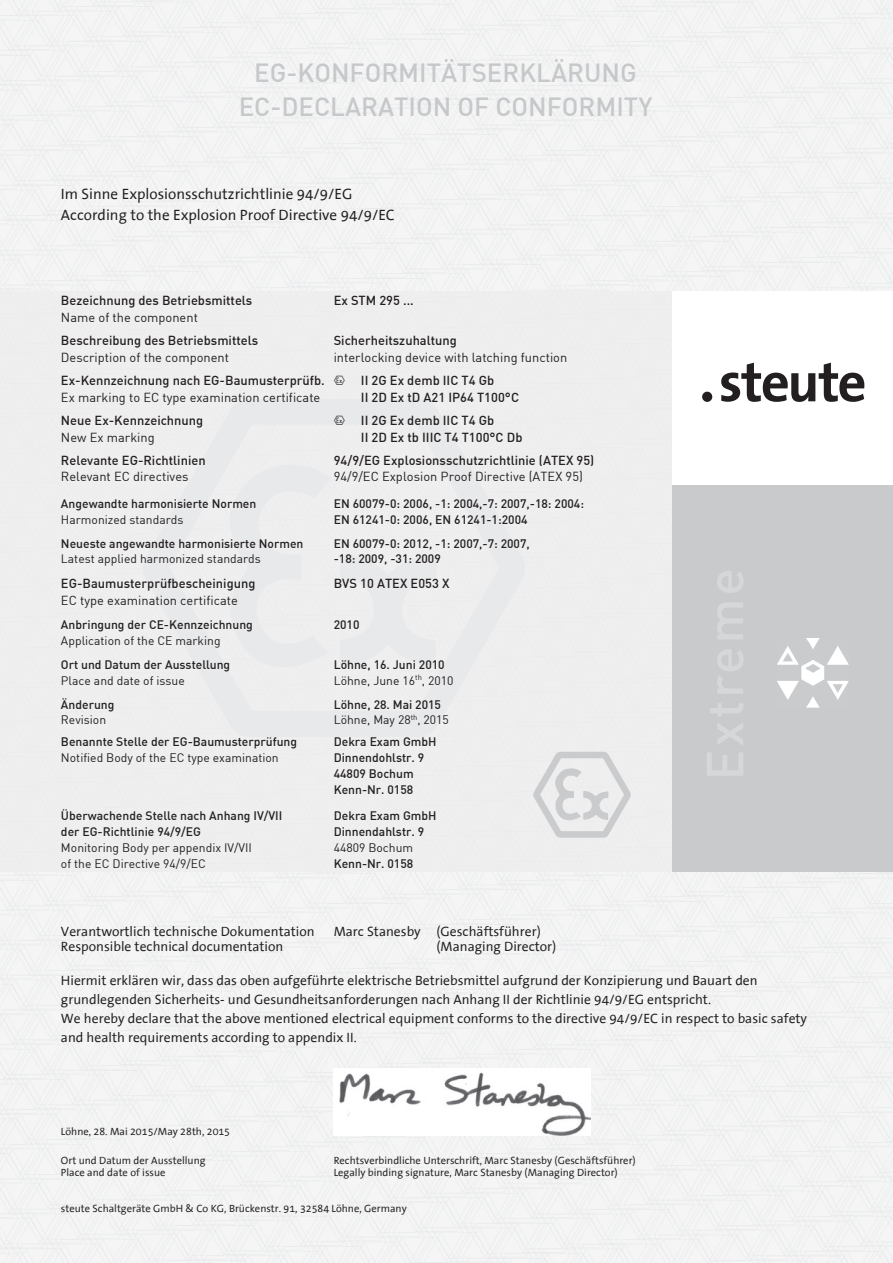
<style>
.page{position:relative;width:893px;height:1263px;background:#fff}
.page>*{position:absolute;margin:0;border:0;box-sizing:border-box;transform-origin:0 0}
.t1{font:500 25.8px/33.8px "DIN";color:#c7c8ca;text-align:center}
.t2{font:15.15px/21.3px "The Sans Office";color:#231f20}
.t3{font:13.65px/19.2px "The Sans Office";color:#231f20}
.t4{font:500 12.9px/23px "DIN";color:#231f20}
.t5{font:12.9px "DIN";color:#231f20}
.t6{font:500 12.15px/16px "DIN";color:#231f20}
.t7{font:12.15px "DIN";color:#231f20}
.t8{font:10.65px "The Sans Office";color:#231f20}
.s1{font-weight:400}
.s2{font-family:"Sign";font-weight:400}
</style>
<div class="page">
<div style="left:0;top:0;width:893px;height:292px;background:#f4f4f5"></div>
<div style="left:0;top:380px;width:893px;height:883px;background:#eeeeef"></div>
<div style="left:672px;top:292px;width:221px;height:193px;background:#fff"></div>
<svg style="left:702px;top:392px;width:10px;height:10px"></svg>
<svg style="left:721px;top:363px;width:143px;height:39px"></svg>
<div style="left:672px;top:485px;width:221px;height:387px;background:#c9cacc"></div>
<img style="left:777px;top:638px;width:71px;height:69px">
<svg style="left:533px;top:752px;width:98px;height:86px"></svg>
<img style="left:334px;top:1069px;width:256px;height:66px">
<h1 class="t1" style="left:239px;top:55px;width:415px">EG-KONFORMITÄTSERKLÄRUNG<br>EC-DECLARATION OF CONFORMITY</h1>
<p class="t2" style="left:61px;top:184px;width:335px">Im Sinne Explosionsschutzrichtlinie 94/9/EG<br>According to the Explosion Proof Directive 94/9/EC</p>
<p class="t4" style="left:61px;top:289px;width:193px">Bezeichnung des Betriebsmittels</p>
<p class="t4" style="left:334px;top:289px;width:82px">Ex STM 295 ...</p>
<p class="t5" style="left:61px;top:309px;width:139px">Name of the component</p>
<p class="t4" style="left:61px;top:329px;width:199px">Beschreibung des Betriebsmittels</p>
<p class="t4" style="left:334px;top:329px;width:125px">Sicherheitszuhaltung</p>
<p class="t5" style="left:61px;top:349px;width:170px">Description of the component</p>
<p class="t4" style="left:61px;top:345px;width:508px;text-indent:273px"><span class="s1">interlocking device with latching function<br></span>Ex-Kennzeichnung nach EG-Baumusterprüfb. <span class="s2">L</span> II 2G Ex demb IIC T4 Gb</p>
<p class="t5" style="left:61px;top:389px;width:261px">Ex marking to EC type examination certificate</p>
<p class="t4" style="left:361px;top:385px;width:160px">II 2D Ex tD A21 IP64 T100°C</p>
<p class="t4" style="left:61px;top:408px;width:144px">Neue Ex-Kennzeichnung</p>
<p class="t4" style="left:334px;top:408px;width:162px"><span class="s2">L</span> II 2G Ex demb IIC T4 Gb</p>
<p class="t5" style="left:61px;top:429px;width:95px">New Ex marking</p>
<p class="t4" style="left:361px;top:425px;width:163px">II 2D Ex tb IIIC T4 T100°C Db</p>
<p class="t4" style="left:61px;top:448px;width:146px">Relevante EG-Richtlinien</p>
<p class="t4" style="left:334px;top:448px;width:262px">94/9/EG Explosionsschutzrichtlinie (ATEX 95)</p>
<p class="t5" style="left:61px;top:469px;width:129px">Relevant EC directives</p>
<p class="t5" style="left:334px;top:469px;width:251px">94/9/EC Explosion Proof Directive (ATEX 95)</p>
<p class="t6" style="left:61px;top:495px;width:197px">Angewandte harmonisierte Normen</p>
<p class="t6" style="left:334px;top:495px;width:252px">EN 60079-0: 2006, -1: 2004,-7: 2007,-18: 2004:</p>
<p class="t7" style="left:61px;top:512px;width:124px">Harmonized standards</p>
<p class="t6" style="left:334px;top:511px;width:195px">EN 61241-0: 2006, EN 61241-1:2004</p>
<p class="t6" style="left:61px;top:535px;width:244px">Neueste angewandte harmonisierte Normen</p>
<p class="t6" style="left:334px;top:535px;width:198px">EN 60079-0: 2012, -1: 2007,-7: 2007,</p>
<p class="t7" style="left:61px;top:551px;width:201px">Latest applied harmonized standards</p>
<p class="t6" style="left:334px;top:551px;width:109px">-18: 2009, -31: 2009</p>
<p class="t4" style="left:61px;top:572px;width:196px">EG-Baumusterprüfbescheinigung</p>
<p class="t4" style="left:334px;top:572px;width:117px">BVS 10 ATEX E053 X</p>
<p class="t5" style="left:61px;top:592px;width:178px">EC type examination certificate</p>
<p class="t6" style="left:61px;top:616px;width:193px">Anbringung der CE-Kennzeichnung</p>
<p class="t6" style="left:334px;top:616px;width:27px">2010</p>
<p class="t7" style="left:61px;top:633px;width:161px">Application of the CE marking</p>
<p class="t6" style="left:61px;top:656px;width:171px">Ort und Datum der Ausstellung</p>
<p class="t6" style="left:334px;top:656px;width:112px">Löhne, 16. Juni 2010</p>
<p class="t7" style="left:61px;top:673px;width:125px">Place and date of issue</p>
<p class="t7" style="left:334px;top:673px;width:121px">Löhne, June 16<sup>th</sup>, 2010</p>
<p class="t6" style="left:61px;top:696px;width:55px">Änderung</p>
<p class="t6" style="left:334px;top:696px;width:109px">Löhne, 28. Mai 2015</p>
<p class="t7" style="left:61px;top:712px;width:47px">Revision</p>
<p class="t7" style="left:334px;top:712px;width:117px">Löhne, May 28<sup>th</sup>, 2015</p>
<p class="t6" style="left:61px;top:733px;width:238px">Benannte Stelle der EG-Baumusterprüfung</p>
<p class="t6" style="left:334px;top:733px;width:104px">Dekra Exam GmbH</p>
<p class="t7" style="left:61px;top:750px;width:219px">Notified Body of the EC type examination</p>
<p class="t6" style="left:334px;top:749px;width:92px">Dinnendohlstr. 9<br>44809 Bochum<br>Kenn-Nr. 0158</p>
<p class="t6" style="left:61px;top:807px;width:223px">Überwachende Stelle nach Anhang IV/VII</p>
<p class="t6" style="left:334px;top:807px;width:104px">Dekra Exam GmbH</p>
<p class="t6" style="left:61px;top:823px;width:142px">der EG-Richtlinie 94/9/EG</p>
<p class="t6" style="left:334px;top:823px;width:92px">Dinnendahlstr. 9</p>
<p class="t7" style="left:61px;top:840px;width:193px">Monitoring Body per appendix IV/VII</p>
<p class="t7" style="left:334px;top:840px;width:81px">44809 Bochum</p>
<p class="t7" style="left:61px;top:856px;width:146px">of the EC Directive 94/9/EC</p>
<p class="t6" style="left:334px;top:855px;width:81px">Kenn-Nr. 0158</p>
<p class="t3" style="left:61px;top:922px;width:255px">Verantwortlich technische Dokumentation</p>
<p class="t3" style="left:334px;top:922px;width:209px">Marc Stanesby (Geschäftsführer)</p>
<p class="t3" style="left:61px;top:938px;width:224px">Responsible technical documentation</p>
<p class="t3" style="left:436px;top:938px;width:121px">(Managing Director)</p>
<p class="t3" style="left:61px;top:971px;width:748px">Hiermit erklären wir, dass das oben aufgeführte elektrische Betriebsmittel aufgrund der Konzipierung und Bauart den grundlegenden Sicherheits- und Gesundheitsanforderungen nach Anhang II der Richtlinie 94/9/EG entspricht.<br>We hereby declare that the above mentioned electrical equipment conforms to the directive 94/9/EC in respect to basic safety and health requirements according to appendix II.</p>
<p class="t8" style="left:61px;top:1126px;width:171px">Löhne, 28. Mai 2015/May 28th, 2015</p>
<p class="t8" style="left:61px;top:1155px;width:146px">Ort und Datum der Ausstellung</p>
<p class="t8" style="left:334px;top:1155px;width:304px">Rechtsverbindliche Unterschrift, Marc Stanesby (Geschäftsführer)</p>
<p class="t8" style="left:61px;top:1167px;width:106px">Place and date of issue</p>
<p class="t8" style="left:334px;top:1167px;width:286px">Legally binding signature, Marc Stanesby (Managing Director)</p>
<p class="t8" style="left:61px;top:1203px;width:347px">steute Schaltgeräte GmbH &amp; Co KG, Brückenstr. 91, 32584 Löhne, Germany</p>
</div>
